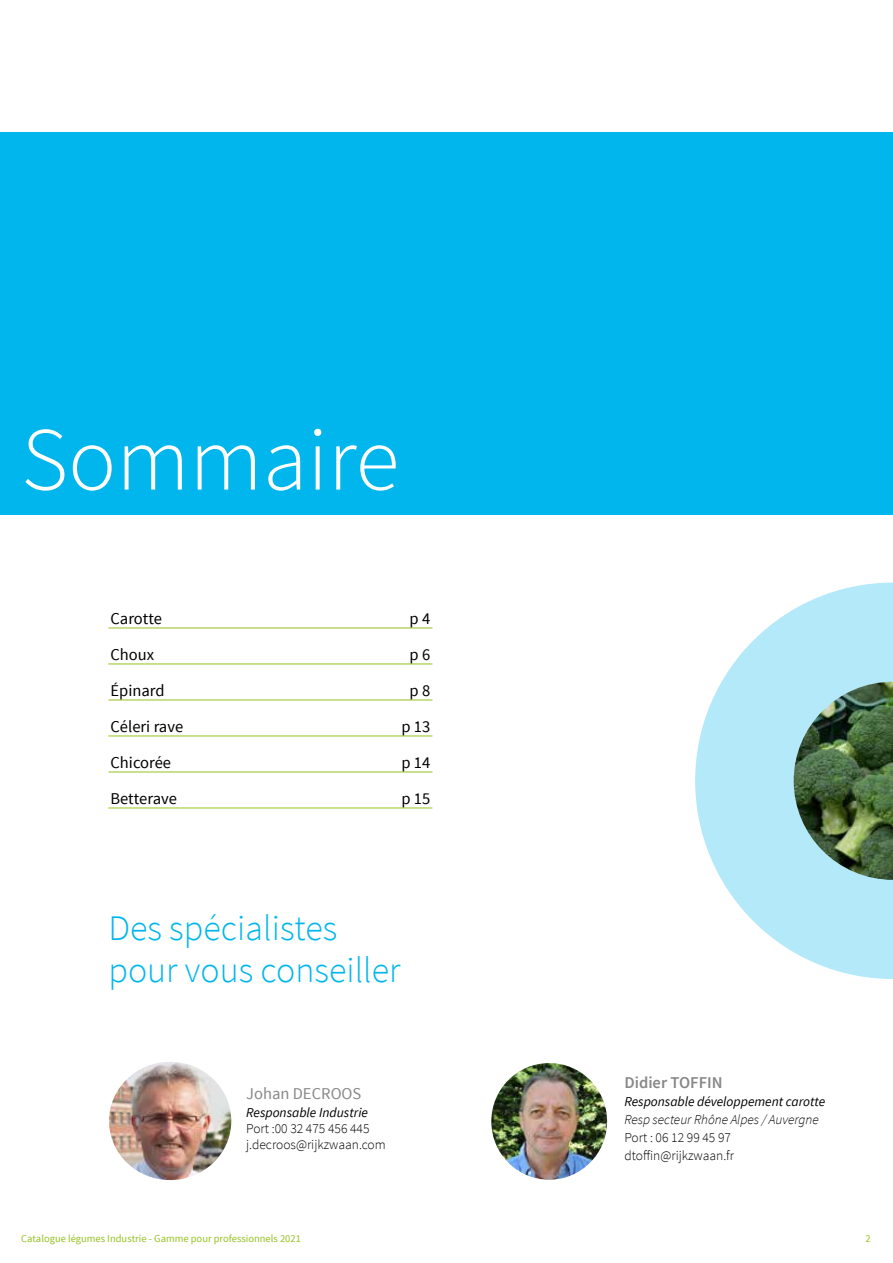
<style>
.page{position:relative;width:893px;height:1263px;background:#fff}
.page>*{position:absolute;margin:0;border:0;box-sizing:border-box;transform-origin:0 0}
.t1{font:300 90px "Source Sans Pro";color:#fff}
.t2{font:300 36px/42px "Source Sans Pro";color:#00b6ed}
.t3{font:16.5px "Source Sans Pro";color:#000}
.t4{font:16.5px "Source Sans Pro";color:#878787}
.t5{font:600 16.5px "Source Sans Pro";color:#878787}
.t6{font:300 13.5px/16.2px "Source Sans Pro";color:#000}
.t7{font:italic 13.5px "Source Sans Pro";color:#000}
.t8{font:italic 300 13.5px "Source Sans Pro";color:#000}
.t9{font:10.5px "Source Sans Pro";color:#95c11f}
</style>
<div class="page">
<div style="left:0;top:132px;width:893px;height:382px;background:#00b6ed"></div>
<hr style="left:108px;top:628px;width:324px;height:1px;background:#95c11f">
<hr style="left:108px;top:664px;width:324px;height:1px;background:#95c11f">
<hr style="left:108px;top:700px;width:324px;height:1px;background:#95c11f">
<hr style="left:108px;top:736px;width:324px;height:1px;background:#95c11f">
<hr style="left:108px;top:772px;width:324px;height:1px;background:#95c11f">
<hr style="left:108px;top:808px;width:324px;height:1px;background:#95c11f">
<svg style="left:695px;top:583px;width:198px;height:396px"></svg>
<img style="left:794px;top:682px;width:99px;height:198px">
<img style="left:109px;top:1062px;width:122px;height:118px">
<img style="left:491px;top:1063px;width:116px;height:117px;border-radius:58px">
<h1 class="t1" style="left:21px;top:405px;width:379px">Sommaire</h1>
<p class="t3" style="left:111px;top:608px;width:53px">Carotte</p>
<p class="t3" style="left:410px;top:608px;width:22px">p 4</p>
<p class="t3" style="left:111px;top:644px;width:45px">Choux</p>
<p class="t3" style="left:410px;top:644px;width:22px">p 6</p>
<p class="t3" style="left:111px;top:680px;width:56px">Épinard</p>
<p class="t3" style="left:410px;top:680px;width:22px">p 8</p>
<p class="t3" style="left:111px;top:716px;width:74px">Céleri rave</p>
<p class="t3" style="left:401px;top:716px;width:30px">p 13</p>
<p class="t3" style="left:111px;top:752px;width:62px">Chicorée</p>
<p class="t3" style="left:401px;top:752px;width:30px">p 14</p>
<p class="t3" style="left:111px;top:788px;width:68px">Betterave</p>
<p class="t3" style="left:401px;top:788px;width:30px">p 15</p>
<h2 class="t2" style="left:108px;top:907px;width:294px">Des spécialistes pour vous conseiller</h2>
<p class="t4" style="left:246px;top:1083px;width:117px">Johan DECROOS</p>
<p class="t7" style="left:246px;top:1104px;width:123px">Responsable Industrie</p>
<p class="t6" style="left:246px;top:1120px;width:141px">Port :00 32 475 456 445 j.decroos@rijkzwaan.com</p>
<p class="t9" style="left:21px;top:1232px;width:281px">Catalogue légumes Industrie - Gamme pour professionnels 2021</p>
<p class="t5" style="left:624px;top:1072px;width:100px">Didier TOFFIN</p>
<p class="t7" style="left:624px;top:1093px;width:202px">Responsable développement carotte</p>
<p class="t8" style="left:624px;top:1112px;width:196px">Resp secteur Rhône Alpes / Auvergne</p>
<p class="t6" style="left:624px;top:1129px;width:111px;line-height:18px">Port : 06 12 99 45 97 dtoffin@rijkzwaan.fr</p>
<p class="t9" style="left:865px;top:1232px;width:7px">2</p>
</div>
